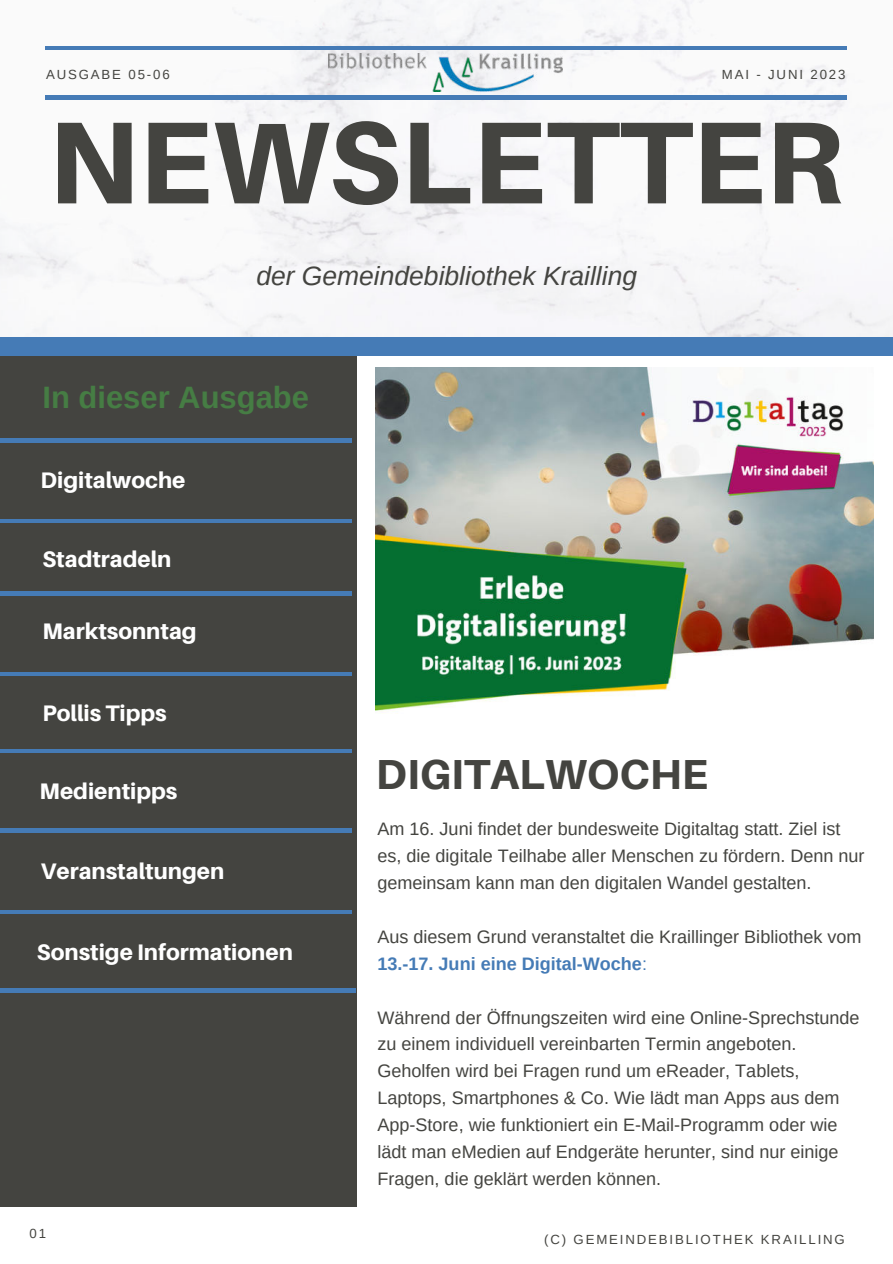
<style>
.page{position:relative;width:893px;height:1264px;background:#fff}
.page>*{position:absolute;margin:0;border:0;box-sizing:border-box;transform-origin:0 0}
.t1{font:800 116.7px "Aileron";color:#444440}
.t2{font:800 42px "Aileron";color:#444440}
.t3{font:700 30.9px "Arimo";color:#467d44}
.t4{font:italic 26.4px "Arimo";color:#444440}
.t5{font:800 22.5px "Aileron";color:#fff}
.t6{font:18px/27px "Arimo";color:#444440}
.t7{font:13.2px "Arimo";letter-spacing:.14em;color:#444440}
.s1{font-weight:700;color:#457bb6}
.s2{color:#457bb6}
</style>
<div class="page">
<div style="left:0;top:355px;width:356px;height:851px;background:#444440"></div>
<hr style="left:0;top:519px;width:352px;height:3px;background:#457bb6">
<hr style="left:0;top:591px;width:352px;height:4px;background:#457bb6">
<hr style="left:0;top:672px;width:352px;height:3px;background:#457bb6">
<hr style="left:0;top:439px;width:352px;height:3px;background:#457bb6">
<img style="left:0;top:0;width:892px;height:337px">
<hr style="left:45px;top:96px;width:801px;height:3px;background:#457bb6">
<hr style="left:45px;top:47px;width:801px;height:3px;background:#457bb6">
<div style="left:0;top:337px;width:892px;height:18px;background:#457bb6"></div>
<img style="left:328px;top:54px;width:234px;height:38px">
<hr style="left:0;top:749px;width:352px;height:3px;background:#457bb6">
<hr style="left:0;top:828px;width:352px;height:4px;background:#457bb6">
<hr style="left:0;top:910px;width:352px;height:3px;background:#457bb6">
<hr style="left:0;top:988px;width:356px;height:4px;background:#457bb6">
<img style="left:376px;top:367px;width:497px;height:347px">
<p class="t7" style="left:46px;top:66px;width:125px">AUSGABE 05-06</p>
<p class="t7" style="left:721px;top:66px;width:125px">MAI - JUNI 2023</p>
<h1 class="t1" style="left:48px;top:96px;width:796px">NEWSLETTER</h1>
<h3 class="t4" style="left:256px;top:258px;width:382px">der Gemeindebibliothek Krailling</h3>
<h3 class="t3" style="left:42px;top:376px;width:268px">In dieser Ausgabe</h3>
<p class="t5" style="left:41px;top:467px;width:146px">Digitalwoche</p>
<p class="t5" style="left:42px;top:546px;width:130px">Stadtradeln</p>
<p class="t5" style="left:42px;top:618px;width:156px">Marktsonntag</p>
<p class="t5" style="left:42px;top:700px;width:126px">Pollis Tipps</p>
<p class="t5" style="left:40px;top:778px;width:139px">Medientipps</p>
<p class="t5" style="left:41px;top:857px;width:185px">Veranstaltungen</p>
<p class="t5" style="left:37px;top:939px;width:257px">Sonstige Informationen</p>
<p class="t7" style="left:29px;top:1225px;width:18px">01</p>
<h2 class="t2" style="left:376px;top:750px;width:333px">DIGITALWOCHE</h2>
<p class="t6" style="left:377px;top:815px;width:488px">Am 16. Juni findet der bundesweite Digitaltag statt. Ziel ist es, die digitale Teilhabe aller Menschen zu fördern. Denn nur gemeinsam kann man den digitalen Wandel gestalten.</p>
<p class="t6" style="left:377px;top:922px;width:485px">Aus diesem Grund veranstaltet die Kraillinger Bibliothek vom<br><span class="s1">13.-17. Juni eine Digital-Woche</span><span class="s2">:</span></p>
<p class="t6" style="left:377px;top:1003px;width:483px">Während der Öffnungszeiten wird eine Online-Sprechstunde zu einem individuell vereinbarten Termin angeboten.<br>Geholfen wird bei Fragen rund um eReader, Tablets, Laptops, Smartphones &amp; Co. Wie lädt man Apps aus dem App-Store, wie funktioniert ein E-Mail-Programm oder wie lädt man eMedien auf Endgeräte herunter, sind nur einige Fragen, die geklärt werden können.</p>
<p class="t7" style="left:544px;top:1230px;width:302px">(C) GEMEINDEBIBLIOTHEK KRAILLING</p>
</div>
